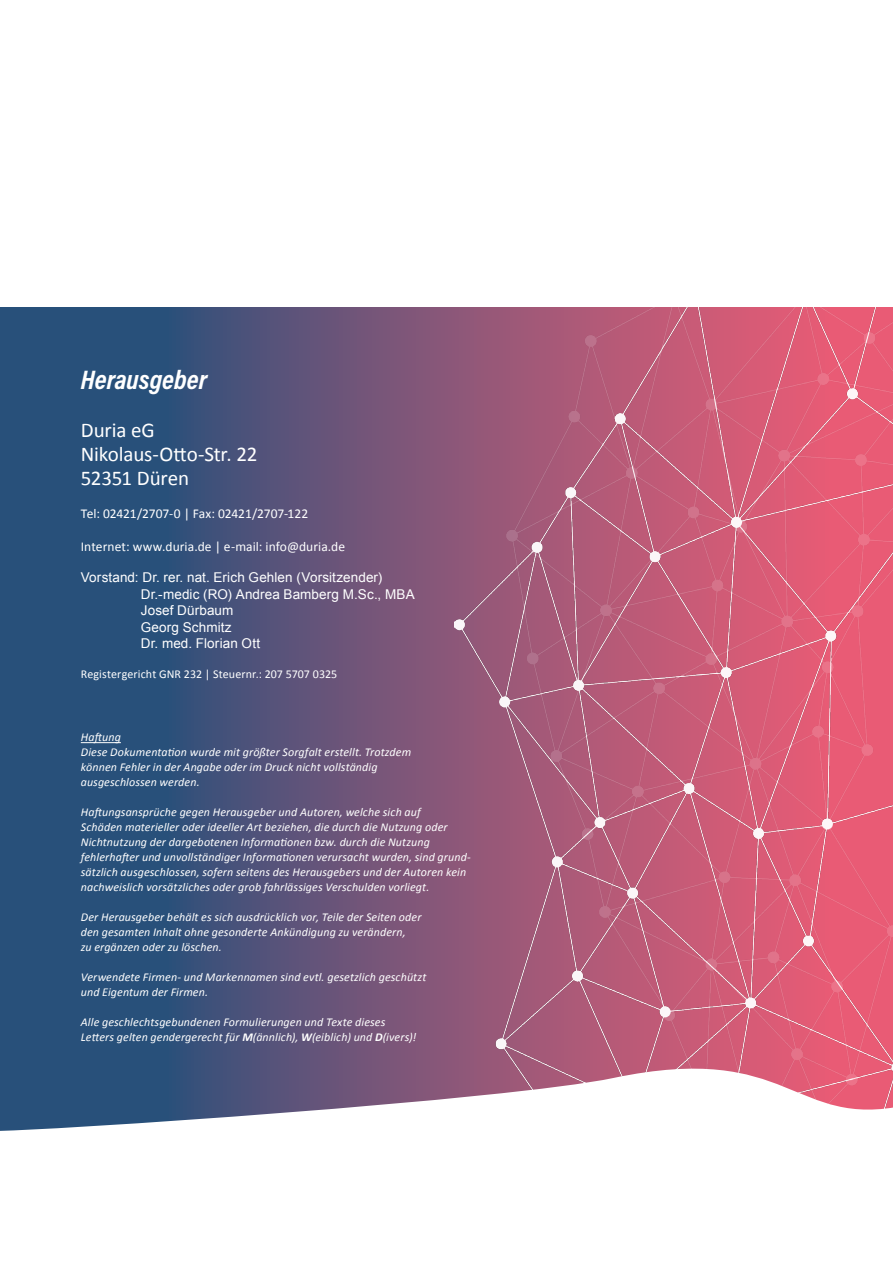
<style>
.page{position:relative;width:893px;height:1263px;background:#fff}
.page>*{position:absolute;margin:0;border:0;box-sizing:border-box;transform-origin:0 0}
.t1{font:27px "Acumin Variable Concept";color:#fff}
.t2{font:21px/24px "Calibri";letter-spacing:-.01em;color:#fff}
.t3{font:13.5px/16.5px "Arial";letter-spacing:.01em;color:#fff}
.t4{font:13.5px "Calibri";letter-spacing:.005em;color:#fff}
.t5{font:italic 12px/15px "Calibri";letter-spacing:.01em;color:#fff}
.t6{font:12px "Calibri";letter-spacing:.01em;color:#fff}
.s1{font-weight:700}
</style>
<div class="page">
<svg style="left:0;top:307px;width:455px;height:733px;background:#4b5279"></svg>
<img style="left:455px;top:307px;width:438px;height:733px">
<svg style="left:0;top:1040px;width:893px;height:91px"></svg>
<hr style="left:81px;top:742px;width:40px;height:1px;background:#fff">
<h1 class="t1" style="left:81px;top:361px;width:128px">Herausgeber</h1>
<h2 class="t2" style="left:81px;top:417px;width:178px">Duria eG<br>Nikolaus-Otto-Str. 22<br>52351 Düren</h2>
<p class="t4" style="left:81px;top:504px;width:229px">Tel: 02421/2707-0 | Fax: 02421/2707-122</p>
<p class="t4" style="left:81px;top:537px;width:266px">Internet: www.duria.de | e-mail: info@duria.de</p>
<p class="t3" style="left:141px;top:569px;width:275px;text-indent:-60px">Vorstand: Dr. rer. nat. Erich Gehlen (Vorsitzender)<br>Dr.-medic (RO) Andrea Bamberg M.Sc., MBA<br>Josef Dürbaum<br>Georg Schmitz<br>Dr. med. Florian Ott</p>
<p class="t6" style="left:81px;top:666px;width:258px">Registergericht GNR 232 | Steuernr.: 207 5707 0325</p>
<p class="t5" style="left:81px;top:729px;width:332px">Haftung<br>Diese Dokumentation wurde mit größter Sorgfalt erstellt. Trotzdem können Fehler in der Angabe oder im Druck nicht vollständig ausgeschlossen werden.</p>
<p class="t5" style="left:81px;top:804px;width:391px">Haftungsansprüche gegen Herausgeber und Autoren, welche sich auf<br>Schäden materieller oder ideeller Art beziehen, die durch die Nutzung oder Nichtnutzung der dargebotenen Informationen bzw. durch die Nutzung fehlerhafter und unvollständiger Informationen verursacht wurden, sind grund&shy;sätzlich ausgeschlossen, sofern seitens des Herausgebers und der Autoren kein nachweislich vorsätzliches oder grob fahrlässiges Verschulden vorliegt.</p>
<p class="t5" style="left:81px;top:909px;width:342px">Der Herausgeber behält es sich ausdrücklich vor, Teile der Seiten oder den gesamten Inhalt ohne gesonderte Ankündigung zu verändern,<br>zu ergänzen oder zu löschen.</p>
<p class="t5" style="left:81px;top:969px;width:347px">Verwendete Firmen- und Markennamen sind evtl. gesetzlich geschützt und Eigentum der Firmen.</p>
<p class="t5" style="left:81px;top:1014px;width:337px">Alle geschlechtsgebundenen Formulierungen und Texte dieses<br>Letters gelten gendergerecht für <span class="s1">M</span>(ännlich), <span class="s1">W</span>(eiblich) und <span class="s1">D</span>(ivers)!</p>
</div>
